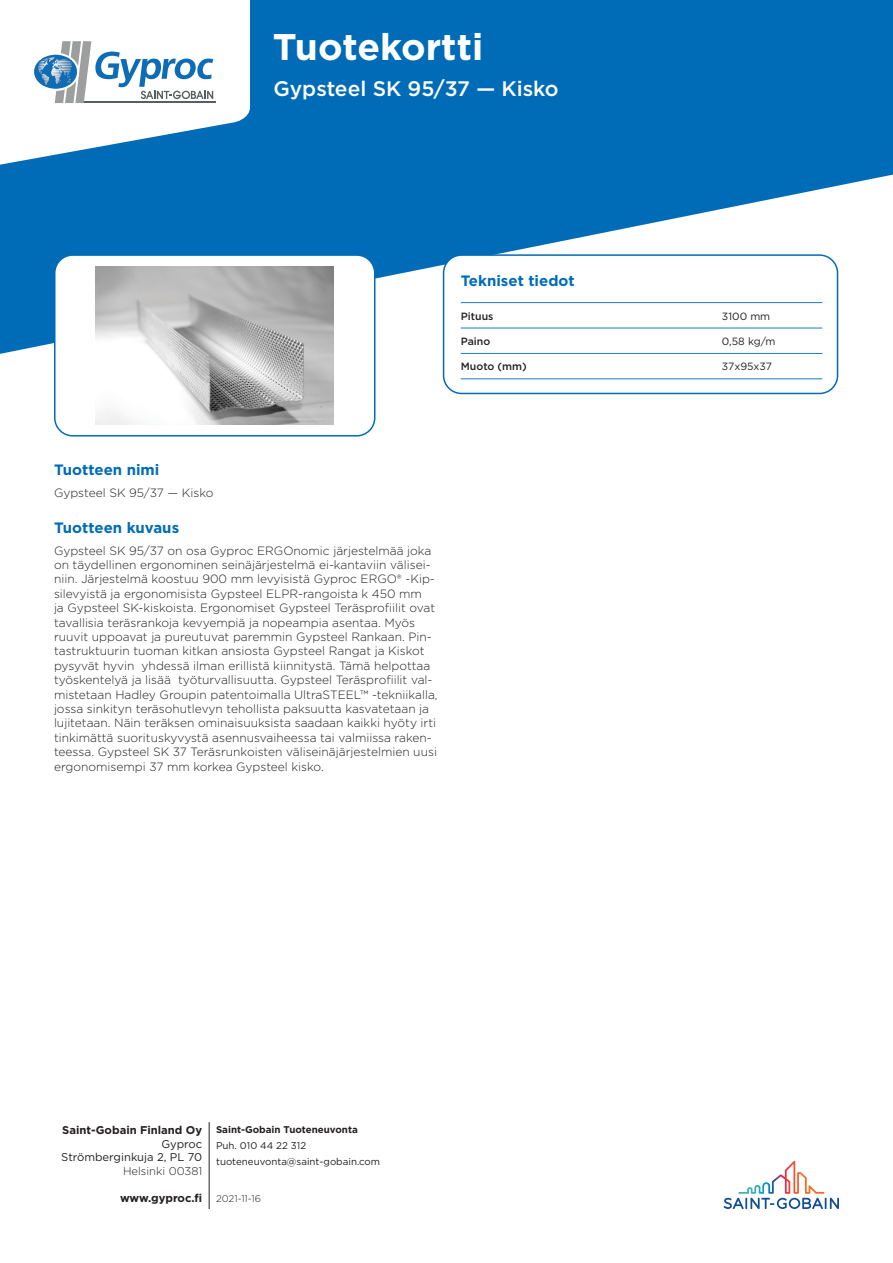
<style>
.page{position:relative;width:893px;height:1263px;background:#fff}
.page>*{position:absolute;margin:0;border:0;box-sizing:border-box;transform-origin:0 0}
.t1{font:700 37.05px "Gotham";color:#fff}
.Header_Name{font:500 21px "Gotham";color:#fff}
.Longname{font:700 15px "Gotham";color:#006cb7}
.header_1{font:700 15px "Gotham";color:#006cb7}
.Shortname{font:300 12px/14.4px "Gotham";color:#231f20}
.t2{font:700 11.25px "Gotham";color:#231f20}
.t3{font:11.25px/13.5px "Gotham";color:#231f20;text-align:right}
.t4{font:300 11.25px "Gotham";color:#231f20}
.column_2{font:10.5px "Gotham";color:#231f20}
.column_1{font:500 10.5px "Gotham";color:#231f20}
.t5{font:9.75px/16.2px "Gotham";color:#231f20}
.t6{font:700 9.75px "Gotham";color:#231f20}
.t7{font:300 9.75px "Gotham";color:#231f20}
</style>
<div class="page">
<svg style="left:0;top:0;width:893px;height:354px;background:#227fc0"></svg>
<hr style="left:209px;top:1122px;width:1px;height:87px;background:#231f20">
<svg style="left:724px;top:1161px;width:115px;height:48px"></svg>
<svg style="left:0;top:0;width:250px;height:170px"></svg>
<div style="left:55px;top:255px;width:320px;height:181px;background:#fff;border-radius:18px"></div>
<img style="left:96px;top:266px;width:238px;height:159px">
<div style="left:54px;top:254px;width:321px;height:183px;border:2px solid #006cb7;border-radius:18px"></div>
<div style="left:444px;top:255px;width:393px;height:138px;background:#fff;border-radius:18px"></div>
<hr style="left:461px;top:302px;width:255px;height:1px;background:#197cc1">
<hr style="left:716px;top:302px;width:106px;height:1px;background:#197cc1">
<hr style="left:461px;top:328px;width:255px;height:1px;background:#197cc1">
<hr style="left:716px;top:328px;width:106px;height:1px;background:#197cc1">
<hr style="left:461px;top:353px;width:255px;height:1px;background:#197cc1">
<hr style="left:461px;top:378px;width:255px;height:1px;background:#197cc1">
<hr style="left:716px;top:353px;width:106px;height:1px;background:#197cc1">
<hr style="left:716px;top:378px;width:106px;height:1px;background:#197cc1">
<div style="left:443px;top:254px;width:395px;height:140px;border:2px solid #006cb7;border-radius:18px"></div>
<h1 class="t1" style="left:273px;top:22px;width:212px">Tuotekortti</h1>
<p class="Header_Name" style="left:273px;top:75px;width:287px">Gypsteel SK 95/37 — Kisko</p>
<p class="header_1" style="left:461px;top:270px;width:115px">Tekniset tiedot</p>
<p class="column_1" style="left:461px;top:309px;width:34px">Pituus</p>
<p class="column_2" style="left:722px;top:309px;width:50px">3100 mm</p>
<p class="column_1" style="left:461px;top:334px;width:31px">Paino</p>
<p class="column_2" style="left:722px;top:334px;width:55px">0,58 kg/m</p>
<p class="column_1" style="left:461px;top:360px;width:67px">Muoto (mm)</p>
<p class="column_2" style="left:722px;top:360px;width:52px">37x95x37</p>
<p class="Longname" style="left:54px;top:460px;width:107px">Tuotteen nimi</p>
<p class="Shortname" style="left:54px;top:485px;width:161px">Gypsteel SK 95/37 — Kisko</p>
<p class="Longname" style="left:54px;top:517px;width:127px">Tuotteen kuvaus</p>
<p class="Shortname" style="left:54px;top:543px;width:385px">Gypsteel SK 95/37 on osa Gyproc ERGOnomic järjestelmää joka on täydellinen ergonominen seinäjärjestelmä ei-kantaviin välisei&shy;niin. Järjestelmä koostuu 900 mm levyisistä Gyproc ERGO® -Kip&shy;silevyistä ja ergonomisista Gypsteel ELPR-rangoista k 450 mm<br>ja Gypsteel SK-kiskoista. Ergonomiset Gypsteel Teräsprofiilit ovat tavallisia teräsrankoja kevyempiä ja nopeampia asentaa. Myös ruuvit uppoavat ja pureutuvat paremmin Gypsteel Rankaan. Pin&shy;tastruktuurin tuoman kitkan ansiosta Gypsteel Rangat ja Kiskot pysyvät hyvin yhdessä ilman erillistä kiinnitystä. Tämä helpottaa työskentelyä ja lisää työturvallisuutta. Gypsteel Teräsprofiilit val&shy;mistetaan Hadley Groupin patentoimalla UltraSTEEL™ -tekniikalla, jossa sinkityn teräsohutlevyn tehollista paksuutta kasvatetaan ja lujitetaan. Näin teräksen ominaisuuksista saadaan kaikki hyöty irti tinkimättä suorituskyvystä asennusvaiheessa tai valmiissa raken&shy;teessa. Gypsteel SK 37 Teräsrunkoisten väliseinäjärjestelmien uusi ergonomisempi 37 mm korkea Gypsteel kisko.</p>
<p class="t2" style="left:62px;top:1123px;width:141px">Saint-Gobain Finland Oy</p>
<p class="t3" style="left:61px;top:1137px;width:143px">Gyproc<br>Strömberginkuja 2, PL 70</p>
<p class="t4" style="left:123px;top:1163px;width:81px">Helsinki 00381</p>
<p class="t2" style="left:120px;top:1190px;width:84px">www.gyproc.fi</p>
<p class="t6" style="left:216px;top:1123px;width:143px">Saint-Gobain Tuoteneuvonta</p>
<p class="t5" style="left:216px;top:1137px;width:166px">Puh. 010 44 22 312 tuoteneuvonta@saint-gobain.com</p>
<p class="t7" style="left:216px;top:1192px;width:47px">2021-11-16</p>
</div>
